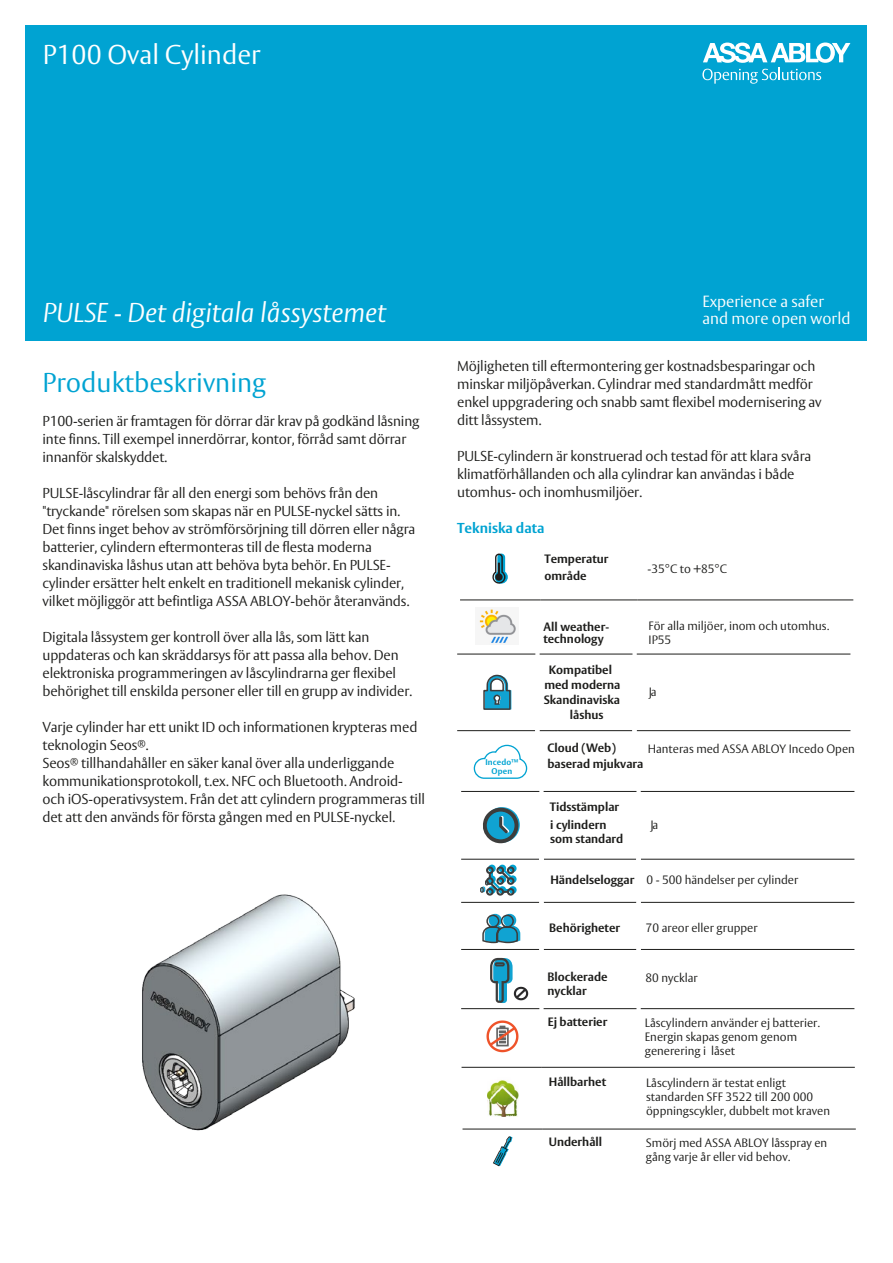
<style>
.page{position:relative;width:893px;height:1263px;background:#fff}
.page>*{position:absolute;margin:0;border:0;box-sizing:border-box;transform-origin:0 0}
.t1{font:italic 300 27px "ASSA Vesta";color:#fff}
.t2{font:300 27px "ASSA Vesta";color:#00a3d2}
.t3{font:300 27px "ASSA Vesta";color:#fff}
.t4{font:300 16.05px/17.7px "ASSA Vesta";color:#fff}
.t5{font:300 14.25px/18px "ASSA Vesta";letter-spacing:-.01em;color:#1d1d1b}
.t6{font:700 14.25px "ASSA Vesta";color:#00a3d2}
.t7{font:300 12px/14.1px "ASSA Vesta";color:#1d1d1b}
.t8{font:700 12px/18px "ASSA Vesta";color:#1d1d1b}
.t9{font:700 12px "ASSA Vesta";color:#1d1d1b}
.t10{font:700 8.25px/8.2px "ASSA Vesta";letter-spacing:.02em;color:#00a3d2;text-align:center}
.s1{font-style:inherit}
.s2{font-weight:700}
</style>
<div class="page">
<div style="left:26px;top:26px;width:841px;height:315px;background:#00a3d2"></div>
<svg style="left:483px;top:674px;width:28px;height:36px"></svg>
<svg style="left:702px;top:43px;width:148px;height:41px"></svg>
<hr style="left:457px;top:730px;width:78px;height:1px;background:#1d1d1b">
<hr style="left:540px;top:730px;width:92px;height:1px;background:#1d1d1b">
<hr style="left:637px;top:730px;width:213px;height:1px;background:#1d1d1b">
<hr style="left:461px;top:859px;width:78px;height:1px;background:#1d1d1b">
<hr style="left:544px;top:859px;width:92px;height:1px;background:#1d1d1b">
<hr style="left:641px;top:859px;width:213px;height:1px;background:#1d1d1b">
<hr style="left:461px;top:902px;width:78px;height:1px;background:#1d1d1b">
<hr style="left:544px;top:902px;width:92px;height:1px;background:#1d1d1b">
<hr style="left:641px;top:902px;width:213px;height:1px;background:#1d1d1b">
<hr style="left:461px;top:949px;width:78px;height:1px;background:#1d1d1b">
<hr style="left:544px;top:949px;width:92px;height:1px;background:#1d1d1b">
<hr style="left:641px;top:949px;width:213px;height:1px;background:#1d1d1b">
<hr style="left:461px;top:1008px;width:80px;height:1px;background:#1d1d1b">
<hr style="left:541px;top:1008px;width:98px;height:1px;background:#1d1d1b">
<hr style="left:639px;top:1008px;width:215px;height:1px;background:#1d1d1b">
<div style="left:539px;top:949px;width:5px;height:68px;background:#fff"></div>
<div style="left:636px;top:949px;width:5px;height:68px;background:#fff"></div>
<svg style="left:483px;top:807px;width:37px;height:36px"></svg>
<svg style="left:480px;top:865px;width:37px;height:31px"></svg>
<svg style="left:482px;top:914px;width:38px;height:30px"></svg>
<svg style="left:490px;top:958px;width:23px;height:45px"></svg>
<hr style="left:461px;top:791px;width:78px;height:1px;background:#1d1d1b">
<hr style="left:544px;top:791px;width:92px;height:1px;background:#1d1d1b">
<hr style="left:641px;top:791px;width:213px;height:1px;background:#1d1d1b">
<svg style="left:473px;top:744px;width:55px;height:35px"></svg>
<hr style="left:462px;top:1129px;width:81px;height:1px;background:#1d1d1b">
<hr style="left:543px;top:1129px;width:97px;height:1px;background:#1d1d1b">
<hr style="left:640px;top:1129px;width:216px;height:1px;background:#1d1d1b">
<img style="left:486px;top:1020px;width:33px;height:33px">
<svg style="left:493px;top:1136px;width:19px;height:30px"></svg>
<hr style="left:462px;top:1067px;width:80px;height:1px;background:#1d1d1b">
<hr style="left:542px;top:1067px;width:97px;height:1px;background:#1d1d1b">
<hr style="left:639px;top:1067px;width:216px;height:1px;background:#1d1d1b">
<img style="left:514px;top:986px;width:14px;height:14px">
<hr style="left:460px;top:599px;width:80px;height:1px;background:#1d1d1b">
<hr style="left:540px;top:599px;width:97px;height:1px;background:#1d1d1b">
<hr style="left:637px;top:599px;width:216px;height:1px;background:#1d1d1b">
<img style="left:479px;top:609px;width:37px;height:35px">
<svg style="left:492px;top:553px;width:16px;height:31px"></svg>
<hr style="left:457px;top:654px;width:78px;height:1px;background:#1d1d1b">
<hr style="left:540px;top:654px;width:92px;height:1px;background:#1d1d1b">
<hr style="left:637px;top:654px;width:213px;height:1px;background:#1d1d1b">
<img style="left:142px;top:894px;width:213px;height:237px">
<img style="left:487px;top:1080px;width:31px;height:37px">
<h1 class="t3" style="left:43px;top:38px;width:220px">P100 Oval Cylinder</h1>
<h1 class="t1" style="left:43px;top:296px;width:345px">PULSE - Det digitala låssystemet</h1>
<h1 class="t2" style="left:43px;top:366px;width:225px">Produktbeskrivning</h1>
<p class="t5" style="left:43px;top:413px;width:379px">P100-serien är framtagen för dörrar där krav på godkänd låsning inte finns. Till exempel innerdörrar, kontor, förråd samt dörrar innanför skalskyddet.</p>
<p class="t5" style="left:43px;top:485px;width:374px">PULSE-låscylindrar får all den energi som behövs från den "tryckande" rörelsen som skapas när en PULSE-nyckel sätts in.<br>Det finns inget behov av strömförsörjning till dörren eller några batterier, cylindern eftermonteras till de flesta moderna skandinaviska låshus utan att behöva byta behör. En PULSE&shy;cylinder ersätter helt enkelt en traditionell mekanisk cylinder, vilket möjliggör att befintliga ASSA ABLOY-behör återanvänds.</p>
<p class="t5" style="left:43px;top:629px;width:371px">Digitala låssystem ger kontroll över alla lås, som lätt kan uppdateras och kan skräddarsys för att passa alla behov. Den elektroniska programmeringen av låscylindrarna ger flexibel behörighet till enskilda personer eller till en grupp av individer.</p>
<p class="t5" style="left:43px;top:719px;width:384px">Varje cylinder har ett unikt ID och informationen krypteras med teknologin Seos<sup>®</sup>.<br>Seos<sup>®</sup> tillhandahåller en säker kanal över alla underliggande kommunikationsprotokoll, t.ex. NFC och Bluetooth. Android&shy;och iOS-operativsystem. Från det att cylindern programmeras till det att den används för första gången med en PULSE-nyckel.</p>
<p class="t4" style="left:702px;top:293px;width:149px">Experience a safer and more open world</p>
<p class="t5" style="left:457px;top:358px;width:366px">Möjligheten till eftermontering ger kostnadsbesparingar och minskar miljöpåverkan. Cylindrar med standardmått medför enkel uppgradering och snabb samt flexibel modernisering av ditt låssystem.</p>
<p class="t5" style="left:457px;top:448px;width:356px">PULSE-cylindern är konstruerad och testad för att klara svåra klimatförhållanden och alla cylindrar kan användas i både utomhus- och inomhusmiljöer.</p>
<p class="t6" style="left:457px;top:519px;width:89px">Tekniska data</p>
<p class="t8" style="left:544px;top:551px;width:66px;line-height:16.6px">Temperatur område</p>
<p class="t7" style="left:648px;top:562px;width:81px">-35°C to +85°C</p>
<p class="t8" style="left:543px;top:621px;width:67px;line-height:12.6px"><span class="s1">All weather&shy;</span>technology</p>
<p class="t7" style="left:649px;top:619px;width:182px">För alla miljöer, inom och utomhus.<br>IP55</p>
<p class="t10" style="left:485px;top:758px;width:35px">Incedo™<br>Open</p>
<p class="t8" style="left:549px;top:661px;width:65px">Kompatibel</p>
<p class="t8" style="left:544px;top:676px;width:78px">med moderna</p>
<p class="t8" style="left:544px;top:691px;width:78px">Skandinaviska</p>
<p class="t8" style="left:570px;top:706px;width:35px">låshus</p>
<p class="t7" style="left:649px;top:685px;width:9px">Ja</p>
<p class="t9" style="left:547px;top:740px;width:70px">Cloud (Web)</p>
<p class="t8" style="left:547px;top:756px;width:97px">baserad mjukvara</p>
<p class="t7" style="left:648px;top:742px;width:209px">Hanteras med ASSA ABLOY Incedo Open</p>
<p class="t8" style="left:550px;top:798px;width:71px">Tidsstämplar i cylindern</p>
<p class="t8" style="left:550px;top:830px;width:75px">som standard</p>
<p class="t7" style="left:650px;top:818px;width:9px">Ja</p>
<p class="t7" style="left:550px;top:873px;width:249px"><span class="s2">Händelseloggar</span> 0 - 500 händelser per cylinder</p>
<p class="t8" style="left:549px;top:919px;width:72px">Behörigheter</p>
<p class="t7" style="left:646px;top:922px;width:113px">70 areor eller grupper</p>
<p class="t8" style="left:548px;top:970px;width:62px;line-height:14.4px">Blockerade nycklar</p>
<p class="t7" style="left:645px;top:972px;width:54px">80 nycklar</p>
<p class="t8" style="left:548px;top:1013px;width:61px">Ej batterier</p>
<p class="t7" style="left:645px;top:1016px;width:177px">Låscylindern använder ej batterier.<br>Energin skapas genom genom generering i låset</p>
<p class="t8" style="left:549px;top:1073px;width:59px">Hållbarhet</p>
<p class="t7" style="left:646px;top:1076px;width:186px">Låscylindern är testat enligt standarden SFF 3522 till 200 000 öppningscykler, dubbelt mot kraven</p>
<p class="t8" style="left:549px;top:1133px;width:55px">Underhåll</p>
<p class="t7" style="left:646px;top:1136px;width:183px">Smörj med ASSA ABLOY låsspray en gång varje år eller vid behov.</p>
</div>
